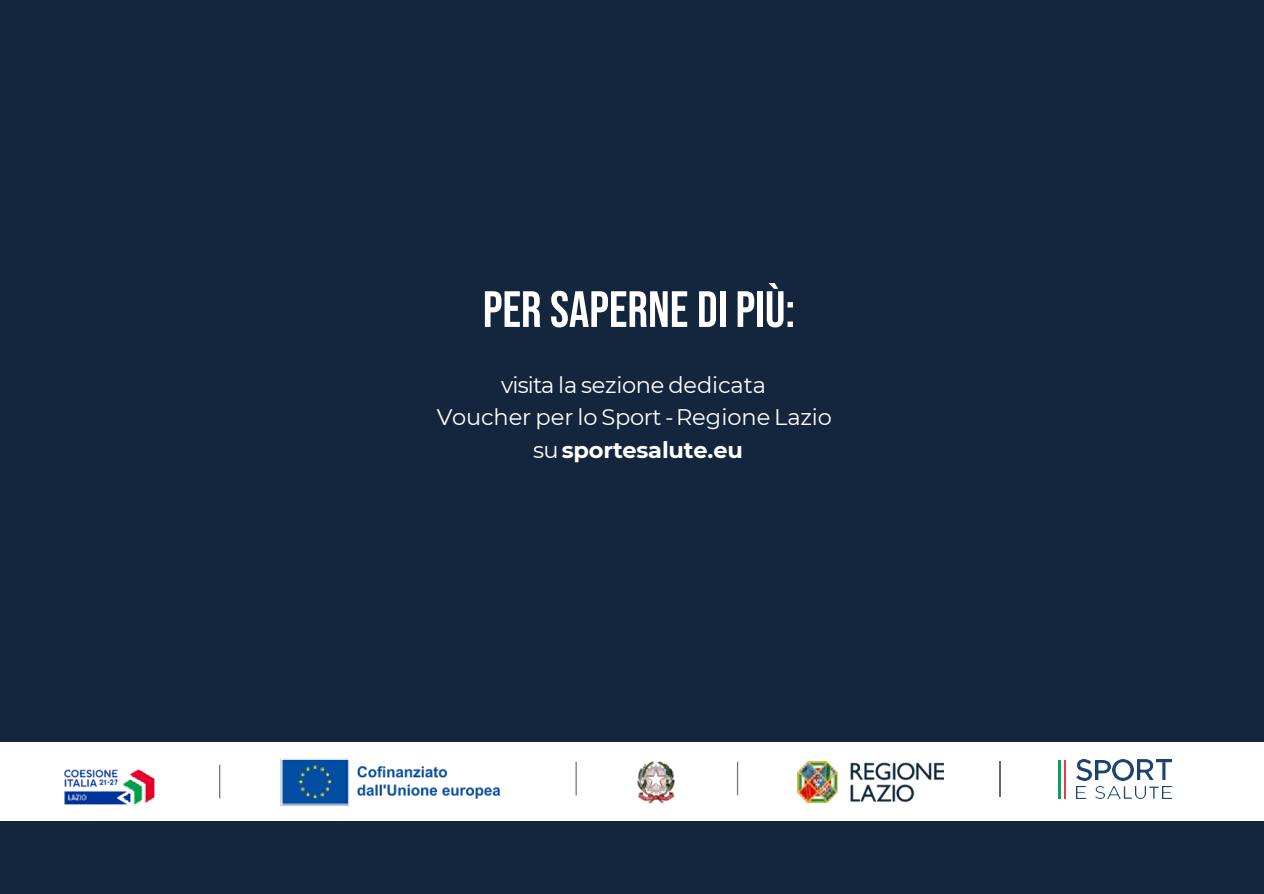
<style>
.page{position:relative;width:1264px;height:894px;background:#fff}
.page>*{position:absolute;margin:0;border:0;box-sizing:border-box;transform-origin:0 0}
.t1{font:51px "Bebas Neue";color:#fff}
.t2{font:22.5px/31.5px "Montserrat";letter-spacing:-.01em;color:#fff;text-align:center}
.t3{font:700 22.5px "Montserrat";letter-spacing:-.01em;color:#fff}
.s1{font-weight:400}
</style>
<div class="page">
<div style="left:0;top:820px;width:1263px;height:73px;background:#14263d"></div>
<div style="left:0;top:0;width:1263px;height:742px;background:#14263d"></div>
<img style="left:64px;top:769px;width:91px;height:37px">
<img style="left:280px;top:758px;width:221px;height:47px">
<img style="left:637px;top:761px;width:38px;height:43px">
<img style="left:797px;top:761px;width:145px;height:41px">
<hr style="left:575px;top:761px;width:1px;height:34px;background:#737373">
<hr style="left:736px;top:761px;width:2px;height:34px;background:#737373">
<hr style="left:219px;top:764px;width:1px;height:34px;background:#737373">
<img style="left:1076px;top:759px;width:14px;height:21px">
<img style="left:1095px;top:760px;width:14px;height:19px">
<img style="left:1112px;top:759px;width:20px;height:21px">
<img style="left:1137px;top:759px;width:33px;height:20px">
<svg style="left:1076px;top:786px;width:9px;height:12px"></svg>
<svg style="left:1095px;top:786px;width:75px;height:12px"></svg>
<hr style="left:1058px;top:759px;width:2px;height:39px;background:#07a656">
<hr style="left:1063px;top:759px;width:2px;height:39px;background:#e83c3f">
<hr style="left:998px;top:760px;width:2px;height:36px;background:#666766">
<h2 class="t1" style="left:482px;top:280px;width:313px">PER SAPERNE DI PIÙ:</h2>
<p class="t2" style="left:437px;top:368px;width:396px">visita la sezione dedicata<br>Voucher per lo Sport -Regione Lazio</p>
<p class="t3" style="left:533px;top:434px;width:211px"><span class="s1">su</span>sportesalute.eu</p>
</div>
